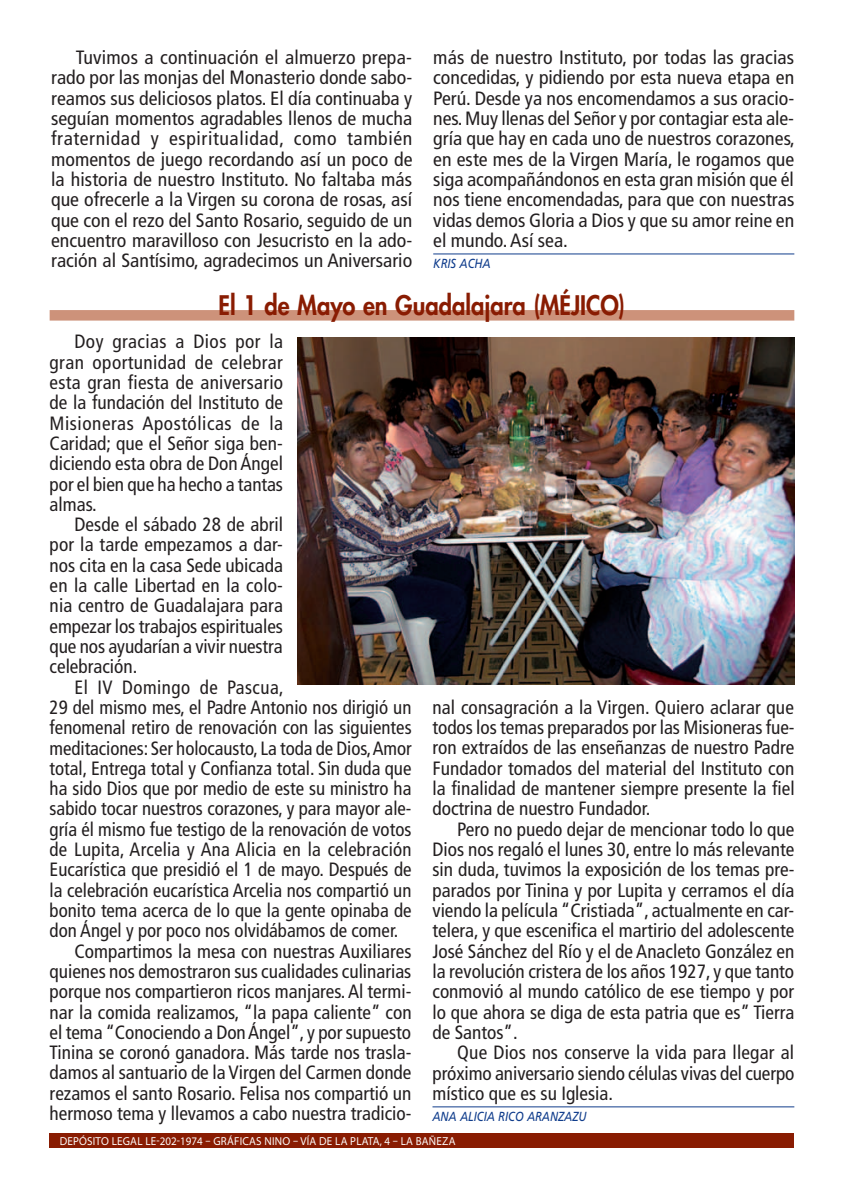
<style>
.page{position:relative;width:844px;height:1191px;background:#fff}
.page>*{position:absolute;margin:0;border:0;box-sizing:border-box;transform-origin:0 0}
.t1{font:800 26.25px "Futura Std";color:#891c02;scale:.9 1}
.t2{font:condensed 19.25px/20.3px "Frutiger LT Std";color:#231f20;text-align:justify}
.t3{font:condensed 19.25px "Frutiger LT Std";letter-spacing:.025em;color:#231f20}
.t4{font:italic 13.12px "Frutiger LT Std";color:#103d8c;scale:.85 1}
.t5{font:semi-expanded 11.55px "Myriad Pro";letter-spacing:.02em;color:#fff;scale:.88 1}
</style>
<div class="page">
<div style="left:50px;top:1133px;width:744px;height:15px;background:#891c02"></div>
<hr style="left:432px;top:1106px;width:362px;height:1px;background:#103d8c">
<div style="left:50px;top:310px;width:744px;height:10px;background:#cd927a"></div>
<img style="left:298px;top:337px;width:496px;height:347px">
<hr style="left:433px;top:253px;width:361px;height:1px;background:#103d8c">
<p class="t2" style="left:51px;top:47px;width:363px;text-indent:25px">Tuvimos a continuación el almuerzo prepa&shy;rado por las monjas del Monasterio donde sabo&shy;reamos sus deliciosos platos. El día continuaba y seguían momentos agradables llenos de mucha fraternidad y espiritualidad, como también momentos de juego recordando así un poco de la historia de nuestro Instituto. No faltaba más que ofrecerle a la Virgen su corona de rosas, así que con el rezo del Santo Rosario, seguido de un encuentro maravilloso con Jesucristo en la ado&shy;ración al Santísimo, agradecimos un Aniversario</p>
<p class="t2" style="left:433px;top:47px;width:363px">más de nuestro Instituto, por todas las gracias concedidas, y pidiendo por esta nueva etapa en Perú. Desde ya nos encomendamos a sus oracio&shy;nes. Muy llenas del Señor y por contagiar esta ale&shy;gría que hay en cada uno de nuestros corazones, en este mes de la Virgen María, le rogamos que siga acompañándonos en esta gran misión que él nos tiene encomendadas, para que con nuestras vidas demos Gloria a Dios y que su amor reine en el mundo. Así sea.</p>
<p class="t4" style="left:433px;top:255px;width:69px">KRIS ACHA</p>
<h1 class="t1" style="left:218px;top:289px;width:453px">El 1 de Mayo en Guadalajara (MÉJICO)</h1>
<p class="t2" style="left:50px;top:332px;width:235px;text-indent:25px">Doy gracias a Dios por la gran oportunidad de celebrar esta gran fiesta de aniversario de la fundación del Instituto de Misioneras Apostólicas de la Caridad; que el Señor siga ben&shy;diciendo esta obra de Don Ángel por el bien que ha hecho a tantas almas.</p>
<p class="t2" style="left:50px;top:514px;width:235px;text-indent:25px">Desde el sábado 28 de abril por la tarde empezamos a dar&shy;nos cita en la casa Sede ubicada en la calle Libertad en la colo&shy;nia centro de Guadalajara para empezar los trabajos espirituales que nos ayudarían a vivir nuestra celebración.</p>
<p class="t3" style="left:74px;top:675px;width:211px">El IV Domingo de Pascua,</p>
<p class="t2" style="left:50px;top:697px;width:363px">29 del mismo mes, el Padre Antonio nos dirigió un</p>
<p class="t2" style="left:50px;top:717px;width:363px">fenomenal retiro de renovación con las siguientes</p>
<p class="t2" style="left:50px;top:738px;width:363px">meditaciones: Ser holocausto, La toda de Dios, Amor</p>
<p class="t2" style="left:50px;top:758px;width:363px">total, Entrega total y Confianza total. Sin duda que</p>
<p class="t2" style="left:50px;top:778px;width:363px">ha sido Dios que por medio de este su ministro ha</p>
<p class="t2" style="left:50px;top:798px;width:363px">sabido tocar nuestros corazones, y para mayor ale-</p>
<p class="t2" style="left:50px;top:819px;width:363px">gría él mismo fue testigo de la renovación de votos</p>
<p class="t2" style="left:50px;top:839px;width:363px">de Lupita, Arcelia y Ana Alicia en la celebración</p>
<p class="t2" style="left:50px;top:859px;width:363px">Eucarística que presidió el 1 de mayo. Después de</p>
<p class="t2" style="left:50px;top:880px;width:363px">la celebración eucarística Arcelia nos compartió un</p>
<p class="t2" style="left:50px;top:900px;width:363px">bonito tema acerca de lo que la gente opinaba de</p>
<p class="t2" style="left:50px;top:920px;width:350px">don Ángel y por poco nos olvidábamos de comer.</p>
<p class="t2" style="left:74px;top:941px;width:338px">Compartimos la mesa con nuestras Auxiliares</p>
<p class="t2" style="left:50px;top:961px;width:363px">quienes nos demostraron sus cualidades culinarias</p>
<p class="t2" style="left:50px;top:981px;width:363px">porque nos compartieron ricos manjares. Al termi-</p>
<p class="t2" style="left:50px;top:1001px;width:363px">nar la comida realizamos, “la papa caliente” con</p>
<p class="t2" style="left:50px;top:1022px;width:363px">el tema “Conociendo a Don Ángel”, y por supuesto</p>
<p class="t2" style="left:50px;top:1042px;width:363px">Tinina se coronó ganadora. Más tarde nos trasla-</p>
<p class="t2" style="left:50px;top:1062px;width:363px">damos al santuario de la Virgen del Carmen donde</p>
<p class="t2" style="left:50px;top:1083px;width:363px">rezamos el santo Rosario. Felisa nos compartió un</p>
<p class="t2" style="left:50px;top:1103px;width:363px">hermoso tema y llevamos a cabo nuestra tradicio-</p>
<p class="t2" style="left:432px;top:697px;width:363px">nal consagración a la Virgen. Quiero aclarar que todos los temas preparados por las Misioneras fue&shy;ron extraídos de las enseñanzas de nuestro Padre Fundador tomados del material del Instituto con la finalidad de mantener siempre presente la fiel doctrina de nuestro Fundador.</p>
<p class="t2" style="left:432px;top:819px;width:363px;text-indent:25px">Pero no puedo dejar de mencionar todo lo que Dios nos regaló el lunes 30, entre lo más relevante sin duda, tuvimos la exposición de los temas pre&shy;parados por Tinina y por Lupita y cerramos el día viendo la película “Cristiada”, actualmente en car&shy;telera, y que escenifica el martirio del adolescente José Sánchez del Río y el de Anacleto González en la revolución cristera de los años 1927, y que tanto conmovió al mundo católico de ese tiempo y por lo que ahora se diga de esta patria que es” Tierra de Santos”.</p>
<p class="t2" style="left:432px;top:1042px;width:363px;text-indent:25px">Que Dios nos conserve la vida para llegar al próximo aniversario siendo células vivas del cuerpo místico que es su Iglesia.</p>
<p class="t4" style="left:432px;top:1108px;width:183px">ANA ALICIA RICO ARANZAZU</p>
<p class="t5" style="left:60px;top:1134px;width:451px">DEPÓSITO LEGAL LE-202-1974 – GRÁFICAS NINO – VÍA DE LA PLATA, 4 – LA BAÑEZA</p>
</div>
